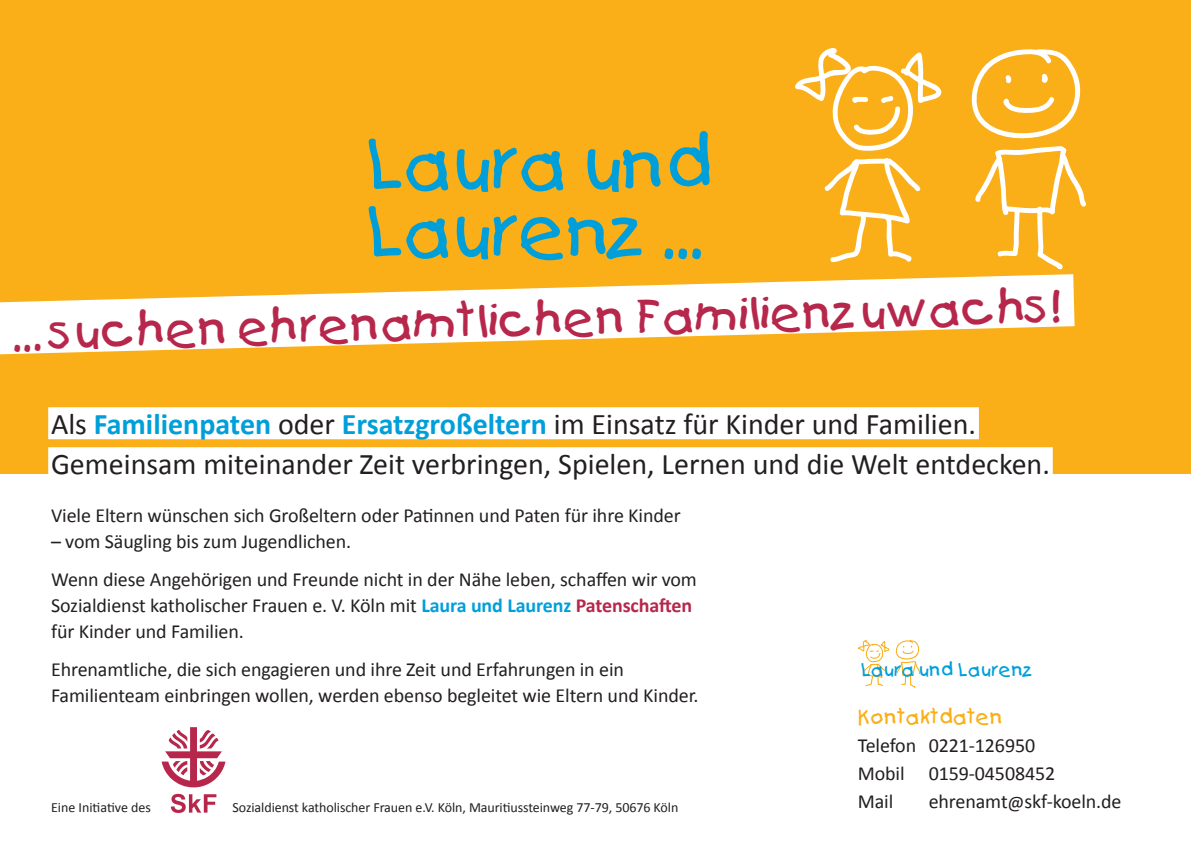
<style>
.page{position:relative;width:1191px;height:842px;background:#fff}
.page>*{position:absolute;margin:0;border:0;box-sizing:border-box;transform-origin:0 0}
.t1{font:46px "Kids Plain";color:#b6274b}
.t2{font:30px "Calibri";color:#231f20}
.t3{font:20px/26px "Calibri";letter-spacing:-.005em;color:#231f20}
.t4{font:20px "Kids Plain";letter-spacing:.02em;color:#faaf18}
.t5{font:18px "Kids Plain";letter-spacing:.02em;color:#009fda}
.t6{font:14px "Calibri";letter-spacing:-.005em;color:#231f20}
.s1{font-weight:700;color:#009fda}
.s2{font-weight:700;color:#b6274b}
.s3{font-size:19px}
</style>
<div class="page">
<div style="left:0;top:0;width:1191px;height:473px;background:#faaf18"></div>
<svg style="left:971px;top:49px;width:116px;height:198px"></svg>
<svg style="left:795px;top:48px;width:147px;height:199px"></svg>
<svg style="left:857px;top:640px;width:63px;height:48px"></svg>
<svg style="left:369px;top:206px;width:269px;height:41px"></svg>
<svg style="left:369px;top:131px;width:340px;height:61px"></svg>
<svg style="left:0;top:247px;width:1075px;height:108px"></svg>
<div style="left:48px;top:407px;width:931px;height:32px;background:#fff"></div>
<div style="left:48px;top:447px;width:1004px;height:32px;background:#fff"></div>
<svg style="left:171px;top:794px;width:45px;height:19px"></svg>
<svg style="left:162px;top:727px;width:63px;height:60px"></svg>
<p class="t1" style="left:10px;top:300px;width:1052px;rotate:-1deg">... suchen ehrenamtlichen Familienzuwachs!</p>
<p class="t2" style="left:51px;top:405px;width:926px">Als <span class="s1">Familienpaten</span> oder <span class="s1">Ersatzgroßeltern</span> im Einsatz für Kinder und Familien.</p>
<p class="t2" style="left:51px;top:445px;width:1000px">Gemeinsam miteinander Zeit verbringen, Spielen, Lernen und die Welt entdecken.</p>
<p class="t3" style="left:51px;top:503px;width:631px">Viele Eltern wünschen sich Großeltern oder Patinnen und Paten für ihre Kinder</p>
<p class="t3" style="left:51px;top:529px;width:302px">– vom Säugling bis zum Jugendlichen.</p>
<p class="t3" style="left:51px;top:567px;width:647px">Wenn diese Angehörigen und Freunde nicht in der Nähe leben, schaffen wir vom<br>Sozialdienst katholischer Frauen e. V. Köln mit <span class="s1">Laura und Laurenz</span> <span class="s2">Patenschaften </span>für Kinder und Familien.</p>
<p class="t3" style="left:51px;top:657px;width:574px">Ehrenamtliche, die sich engagieren und ihre Zeit und Erfahrungen in ein</p>
<p class="t3" style="left:51px;top:683px;width:649px">Familienteam einbringen wollen, werden ebenso begleitet wie Eltern und Kinder.</p>
<p class="t5" style="left:861px;top:658px;width:174px">Laura und Laurenz</p>
<p class="t4" style="left:857px;top:704px;width:146px">Kontaktdaten</p>
<p class="t3" style="left:857px;top:732px;width:179px">Telefon 0221-126950</p>
<p class="t3" style="left:857px;top:760px;width:199px">Mobil 0159-04508452</p>
<p class="t3" style="left:857px;top:788px;width:37px">Mail</p>
<p class="t3" style="left:928px;top:788px;width:194px">ehrenamt<span class="s3">@</span>skf-koeln.de</p>
<p class="t6" style="left:51px;top:799px;width:101px">Eine Initiative des</p>
<p class="t6" style="left:232px;top:799px;width:447px">Sozialdienst katholischer Frauen e.V. Köln, Mauritiussteinweg 77-79, 50676 Köln</p>
</div>
